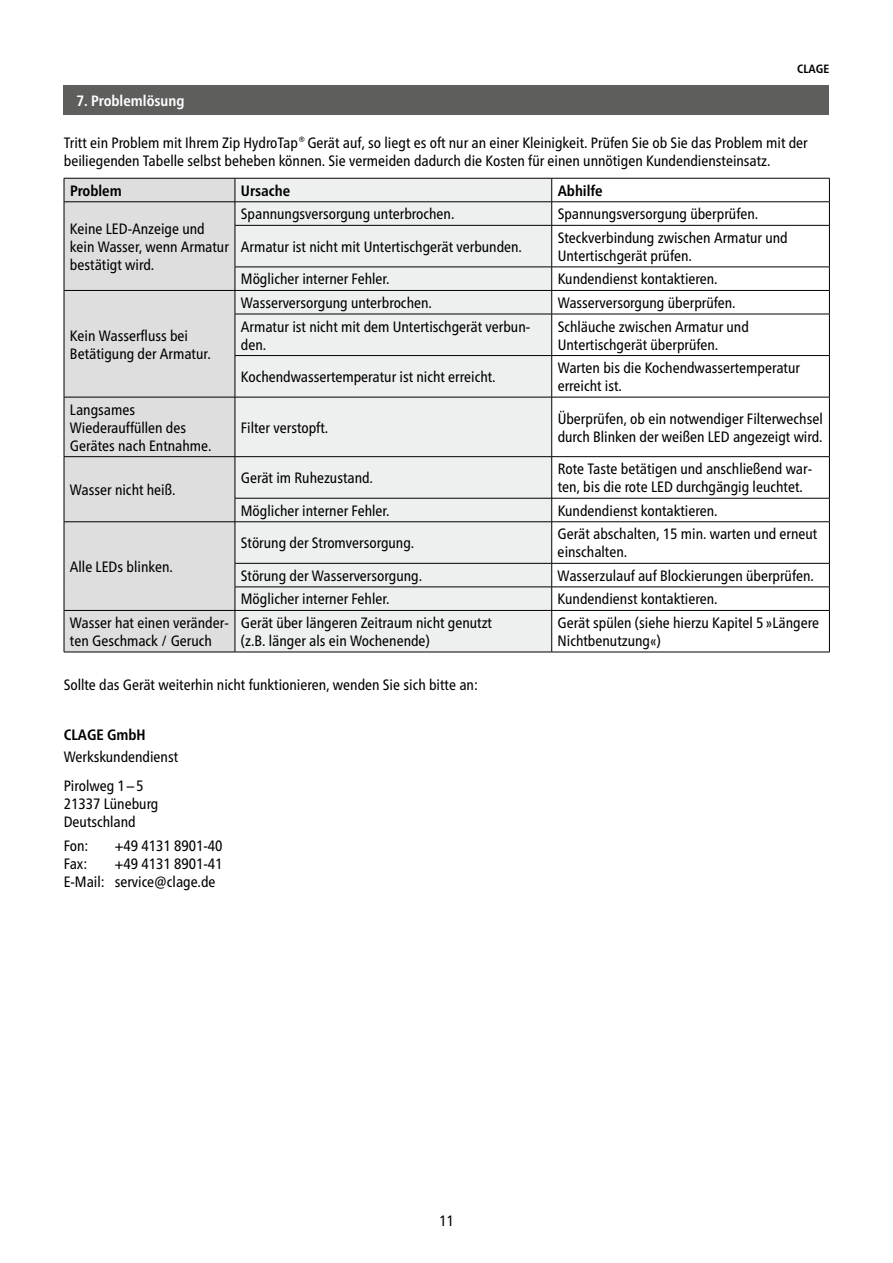
<style>
.page{position:relative;width:893px;height:1263px;background:#fff}
.page>*{position:absolute;margin:0;border:0;box-sizing:border-box;transform-origin:0 0}
.t1{font:condensed 15px/18px "Frutiger Neue LTW1 G";color:#000}
.t2{font:700 condensed 15px "Frutiger Neue LTW1 G";color:#000}
.t3{font:700 condensed 15px "Frutiger Neue LTW1 G";color:#fff}
.t4{font:700 condensed 12px "Frutiger Neue LTW1 G";color:#000}
</style>
<div class="page">
<div style="left:64px;top:85px;width:765px;height:30px;background:#5e5e5d"></div>
<div style="left:65px;top:179px;width:170px;height:473px;background:#dedede"></div>
<div style="left:236px;top:179px;width:315px;height:473px;background:#eeefef"></div>
<hr style="left:64px;top:610px;width:171px;height:1px;background:#000">
<hr style="left:64px;top:652px;width:171px;height:1px;background:#000">
<svg style="left:235px;top:179px;width:1px;height:46px"></svg>
<svg style="left:551px;top:179px;width:1px;height:46px"></svg>
<hr style="left:235px;top:226px;width:1px;height:41px;background:#000">
<hr style="left:551px;top:226px;width:1px;height:41px;background:#000">
<svg style="left:235px;top:268px;width:1px;height:46px"></svg>
<svg style="left:551px;top:268px;width:1px;height:46px"></svg>
<hr style="left:235px;top:314px;width:1px;height:41px;background:#000">
<hr style="left:551px;top:314px;width:1px;height:41px;background:#000">
<hr style="left:235px;top:356px;width:1px;height:41px;background:#000">
<hr style="left:551px;top:356px;width:1px;height:41px;background:#000">
<hr style="left:235px;top:397px;width:1px;height:59px;background:#000">
<hr style="left:551px;top:397px;width:1px;height:59px;background:#000">
<hr style="left:235px;top:457px;width:1px;height:41px;background:#000">
<hr style="left:551px;top:457px;width:1px;height:41px;background:#000">
<svg style="left:235px;top:499px;width:1px;height:22px"></svg>
<hr style="left:235px;top:522px;width:1px;height:41px;background:#000">
<svg style="left:235px;top:564px;width:1px;height:46px"></svg>
<hr style="left:235px;top:611px;width:1px;height:41px;background:#000">
<hr style="left:64px;top:178px;width:171px;height:1px;background:#000">
<hr style="left:235px;top:178px;width:317px;height:1px;background:#000">
<hr style="left:552px;top:178px;width:278px;height:1px;background:#000">
<hr style="left:64px;top:202px;width:171px;height:1px;background:#000">
<svg style="left:64px;top:178px;width:1px;height:47px"></svg>
<hr style="left:64px;top:225px;width:1px;height:42px;background:#000">
<hr style="left:235px;top:202px;width:317px;height:1px;background:#000">
<hr style="left:552px;top:202px;width:278px;height:1px;background:#000">
<svg style="left:829px;top:178px;width:1px;height:47px"></svg>
<hr style="left:235px;top:225px;width:317px;height:1px;background:#000">
<hr style="left:552px;top:225px;width:278px;height:1px;background:#000">
<hr style="left:829px;top:226px;width:1px;height:41px;background:#000">
<hr style="left:235px;top:267px;width:317px;height:1px;background:#000">
<hr style="left:552px;top:267px;width:278px;height:1px;background:#000">
<hr style="left:64px;top:290px;width:171px;height:1px;background:#000">
<svg style="left:64px;top:267px;width:1px;height:47px"></svg>
<hr style="left:64px;top:314px;width:1px;height:42px;background:#000">
<hr style="left:64px;top:356px;width:1px;height:41px;background:#000">
<hr style="left:235px;top:290px;width:317px;height:1px;background:#000">
<hr style="left:552px;top:290px;width:278px;height:1px;background:#000">
<svg style="left:829px;top:267px;width:1px;height:47px"></svg>
<hr style="left:235px;top:314px;width:317px;height:1px;background:#000">
<hr style="left:552px;top:314px;width:278px;height:1px;background:#000">
<hr style="left:829px;top:314px;width:1px;height:41px;background:#000">
<hr style="left:235px;top:355px;width:317px;height:1px;background:#000">
<hr style="left:552px;top:355px;width:278px;height:1px;background:#000">
<hr style="left:829px;top:356px;width:1px;height:41px;background:#000">
<hr style="left:64px;top:397px;width:171px;height:1px;background:#000">
<hr style="left:64px;top:397px;width:1px;height:59px;background:#000">
<hr style="left:235px;top:397px;width:317px;height:1px;background:#000">
<hr style="left:552px;top:397px;width:278px;height:1px;background:#000">
<hr style="left:829px;top:397px;width:1px;height:59px;background:#000">
<hr style="left:64px;top:456px;width:171px;height:1px;background:#000">
<hr style="left:64px;top:457px;width:1px;height:41px;background:#000">
<svg style="left:64px;top:498px;width:1px;height:23px"></svg>
<hr style="left:235px;top:456px;width:317px;height:1px;background:#000">
<hr style="left:552px;top:456px;width:278px;height:1px;background:#000">
<hr style="left:829px;top:457px;width:1px;height:41px;background:#000">
<hr style="left:235px;top:498px;width:317px;height:1px;background:#000">
<hr style="left:64px;top:521px;width:171px;height:1px;background:#000">
<hr style="left:64px;top:522px;width:1px;height:41px;background:#000">
<hr style="left:235px;top:521px;width:317px;height:1px;background:#000">
<hr style="left:235px;top:563px;width:317px;height:1px;background:#000">
<svg style="left:64px;top:563px;width:1px;height:47px"></svg>
<hr style="left:235px;top:587px;width:317px;height:1px;background:#000">
<svg style="left:551px;top:498px;width:279px;height:154px"></svg>
<hr style="left:64px;top:611px;width:1px;height:41px;background:#000">
<hr style="left:235px;top:610px;width:317px;height:1px;background:#000">
<hr style="left:552px;top:610px;width:278px;height:1px;background:#000">
<hr style="left:829px;top:611px;width:1px;height:41px;background:#000">
<hr style="left:235px;top:652px;width:317px;height:1px;background:#000">
<hr style="left:552px;top:652px;width:278px;height:1px;background:#000">
<p class="t4" style="left:797px;top:62px;width:34px">CLAGE</p>
<p class="t3" style="left:77px;top:92px;width:109px">7. Problemlösung</p>
<p class="t1" style="left:64px;top:133px;width:745px">Tritt ein Problem mit Ihrem Zip HydroTap®Gerät auf, so liegt es oft nur an einer Kleinigkeit. Prüfen Sie ob Sie das Problem mit der beiliegenden Tabelle selbst beheben können. Sie vermeiden dadurch die Kosten für einen unnötigen Kundendiensteinsatz.</p>
<p class="t2" style="left:70px;top:182px;width:53px">Problem</p>
<p class="t2" style="left:241px;top:182px;width:51px">Ursache</p>
<p class="t2" style="left:558px;top:182px;width:46px">Abhilfe</p>
<p class="t1" style="left:70px;top:220px;width:160px">Keine LED-Anzeige und kein Wasser, wenn Armatur bestätigt wird.</p>
<p class="t1" style="left:241px;top:205px;width:215px">Spannungsversorgung unterbrochen.</p>
<p class="t1" style="left:558px;top:205px;width:202px">Spannungsversorgung überprüfen.</p>
<p class="t1" style="left:241px;top:238px;width:283px">Armatur ist nicht mit Untertischgerät verbunden.</p>
<p class="t1" style="left:558px;top:229px;width:232px">Steckverbindung zwischen Armatur und<br>Untertischgerät prüfen.</p>
<p class="t1" style="left:241px;top:270px;width:150px">Möglicher interner Fehler.</p>
<p class="t1" style="left:558px;top:270px;width:161px">Kundendienst kontaktieren.</p>
<p class="t1" style="left:70px;top:326px;width:142px">Kein Wasserfluss bei<br>Betätigung der Armatur.</p>
<p class="t1" style="left:70px;top:400px;width:143px">Langsames<br>Wiederauffüllen des<br>Gerätes nach Entnahme.</p>
<p class="t1" style="left:70px;top:481px;width:107px">Wasser nicht heiß.</p>
<p class="t1" style="left:70px;top:558px;width:104px">Alle LEDs blinken.</p>
<p class="t1" style="left:241px;top:294px;width:193px">Wasserversorgung unterbrochen.</p>
<p class="t1" style="left:558px;top:294px;width:180px">Wasserversorgung überprüfen.</p>
<p class="t1" style="left:241px;top:317px;width:291px">Armatur ist nicht mit dem Untertischgerät verbun&shy;den.</p>
<p class="t1" style="left:558px;top:317px;width:193px">Schläuche zwischen Armatur und<br>Untertischgerät überprüfen.</p>
<p class="t1" style="left:241px;top:368px;width:256px">Kochendwassertemperatur ist nicht erreicht.</p>
<p class="t1" style="left:558px;top:359px;width:244px">Warten bis die Kochendwassertemperatur erreicht ist.</p>
<p class="t1" style="left:241px;top:418px;width:89px">Filter verstopft.</p>
<p class="t1" style="left:558px;top:409px;width:267px">Überprüfen, ob ein notwendiger Filterwechsel durch Blinken der weißen LED angezeigt wird.</p>
<p class="t1" style="left:241px;top:469px;width:134px">Gerät im Ruhezustand.</p>
<p class="t1" style="left:558px;top:460px;width:256px">Rote Taste betätigen und anschließend war&shy;ten, bis die rote LED durchgängig leuchtet.</p>
<p class="t1" style="left:241px;top:501px;width:150px">Möglicher interner Fehler.</p>
<p class="t1" style="left:558px;top:501px;width:161px">Kundendienst kontaktieren.</p>
<p class="t1" style="left:241px;top:534px;width:175px">Störung der Stromversorgung.</p>
<p class="t1" style="left:558px;top:525px;width:261px">Gerät abschalten, 15 min. warten und erneut einschalten.</p>
<p class="t1" style="left:241px;top:567px;width:183px">Störung der Wasserversorgung.</p>
<p class="t1" style="left:558px;top:567px;width:258px">Wasserzulauf auf Blockierungen überprüfen.</p>
<p class="t1" style="left:241px;top:590px;width:150px">Möglicher interner Fehler.</p>
<p class="t1" style="left:558px;top:590px;width:161px">Kundendienst kontaktieren.</p>
<p class="t1" style="left:70px;top:614px;width:160px">Wasser hat einen veränder&shy;ten Geschmack / Geruch</p>
<p class="t1" style="left:241px;top:614px;width:253px">Gerät über längeren Zeitraum nicht genutzt (z.B. länger als ein Wochenende)</p>
<p class="t1" style="left:558px;top:614px;width:263px">Gerät spülen (siehe hierzu Kapitel 5 »Längere<br>Nichtbenutzung«)</p>
<p class="t1" style="left:64px;top:675px;width:416px">Sollte das Gerät weiterhin nicht funktionieren, wenden Sie sich bitte an:</p>
<p class="t2" style="left:64px;top:726px;width:84px">CLAGE GmbH</p>
<p class="t1" style="left:64px;top:742px;width:116px;line-height:28.7px">Werkskundendienst<br>Pirolweg 1–5</p>
<p class="t1" style="left:64px;top:794px;width:96px">21337 Lüneburg<br>Deutschland</p>
<p class="t1" style="left:64px;top:837px;width:26px">Fon:</p>
<p class="t1" style="left:115px;top:837px;width:109px">+49 4131 8901-40</p>
<p class="t1" style="left:64px;top:855px;width:25px">Fax:</p>
<p class="t1" style="left:64px;top:855px;width:160px;text-indent:51px">+49 4131 8901-41<br>E-Mail: service@clage.de</p>
<p class="t1" style="left:439px;top:1212px;width:16px">11</p>
</div>
